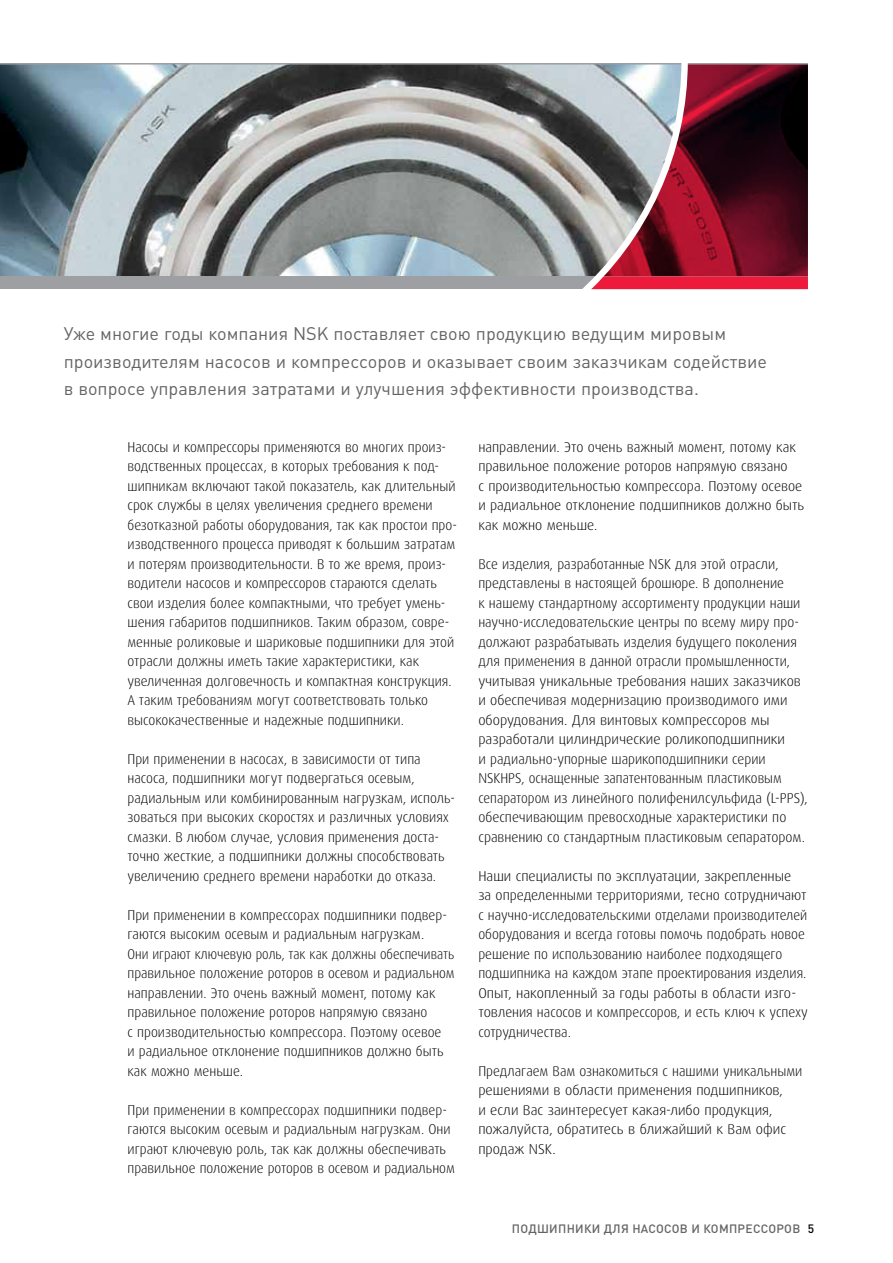
<style>
.page{position:relative;width:893px;height:1263px;background:#fff}
.page>*{position:absolute;margin:0;border:0;box-sizing:border-box;transform-origin:0 0}
.t1{font:18px/27.6px "DIN Pro";color:#636466}
.t2{font:300 14.25px/19.5px "Dax Pro";color:#000;scale:.95 1}
.t3{font:300 14.25px/19.5px "Dax Pro";color:#000}
.t4{font:500 12px "DIN Pro";letter-spacing:.025em;color:#636466}
.s1{color:#000}
</style>
<div class="page">
<img style="left:0;top:65px;width:567px;height:211px">
<div style="left:0;top:276px;width:808px;height:13px;background:#9d9fa2"></div>
<hr style="left:0;top:63px;width:808px;height:2px;background:#9d9fa2">
<svg style="left:567px;top:63px;width:241px;height:227px;background:#7d4955"></svg>
<p class="t1" style="left:64px;top:319px;width:705px">Уже многие годы компания NSK поставляет свою продукцию ведущим мировым производителям насосов и компрессоров и оказывает своим заказчикам содействие в вопросе управления затратами и улучшения эффективности производства.</p>
<p class="t2" style="left:128px;top:437px;width:348px">Насосы и компрессоры применяются во многих произ&shy;водственных процессах, в которых требования к под&shy;шипникам включают такой показатель, как длительный срок службы в целях увеличения среднего времени безотказной работы оборудования, так как простои про&shy;изводственного процесса приводят к большим затратам и потерям производительности. В то же время, произ&shy;водители насосов и компрессоров стараются сделать свои изделия более компактными, что требует умень&shy;шения габаритов подшипников. Таким образом, совре&shy;менные роликовые и шариковые подшипники для этой отрасли должны иметь такие характеристики, как увеличенная долговечность и компактная конструкция.<br>А таким требованиям могут соответствовать только высококачественные и надежные подшипники.</p>
<p class="t2" style="left:128px;top:749px;width:346px">При применении в насосах, в зависимости от типа насоса, подшипники могут подвергаться осевым, радиальным или комбинированным нагрузкам, исполь&shy;зоваться при высоких скоростях и различных условиях смазки. В любом случае, условия применения доста&shy;точно жесткие, а подшипники должны способствовать увеличению среднего времени наработки до отказа.</p>
<p class="t2" style="left:128px;top:905px;width:346px">При применении в компрессорах подшипники подвер&shy;гаются высоким осевым и радиальным нагрузкам.<br>Они играют ключевую роль, так как должны обеспечивать правильное положение роторов в осевом и радиальном направлении. Это очень важный момент, потому как правильное положение роторов напрямую связано<br>с производительностью компрессора. Поэтому осевое<br>и радиальное отклонение подшипников должно быть как можно меньше.</p>
<p class="t2" style="left:128px;top:1100px;width:346px">При применении в компрессорах подшипники подвер&shy;гаются высоким осевым и радиальным нагрузкам. Они играют ключевую роль, так как должны обеспечивать правильное положение роторов в осевом и радиальном</p>
<p class="t3" style="left:478px;top:437px;width:328px">направлении. Это очень важный момент, потому как правильное положение роторов напрямую связано<br>с производительностью компрессора. Поэтому осевое и радиальное отклонение подшипников должно быть как можно меньше.</p>
<p class="t2" style="left:478px;top:554px;width:348px">Все изделия, разработанные NSK для этой отрасли, представлены в настоящей брошюре. В дополнение<br>к нашему стандартному ассортименту продукции наши научно-исследовательские центры по всему миру про&shy;должают разрабатывать изделия будущего поколения для применения в данной отрасли промышленности, учитывая уникальные требования наших заказчиков и обеспечивая модернизацию производимого ими оборудования. Для винтовых компрессоров мы разработали цилиндрические роликоподшипники<br>и радиально-упорные шарикоподшипники серии NSKHPS, оснащенные запатентованным пластиковым сепаратором из линейного полифенилсульфида (L-PPS), обеспечивающим превосходные характеристики по сравнению со стандартным пластиковым сепаратором.</p>
<p class="t3" style="left:478px;top:866px;width:331px">Наши специалисты по эксплуатации, закрепленные<br>за определенными территориями, тесно сотрудничают с научно-исследовательскими отделами производителей оборудования и всегда готовы помочь подобрать новое решение по использованию наиболее подходящего подшипника на каждом этапе проектирования изделия.<br>Опыт, накопленный за годы работы в области изго&shy;товления насосов и компрессоров, и есть ключ к успеху сотрудничества.</p>
<p class="t2" style="left:478px;top:1061px;width:343px">Предлагаем Вам ознакомиться с нашими уникальными решениями в области применения подшипников,<br>и если Вас заинтересует какая-либо продукция, пожалуйста, обратитесь в ближайший к Вам офис продаж NSK.</p>
<p class="t4" style="left:512px;top:1221px;width:304px">ПОДШИПНИКИ ДЛЯ НАСОСОВ И КОМПРЕССОРОВ <span class="s1">5</span></p>
</div>
